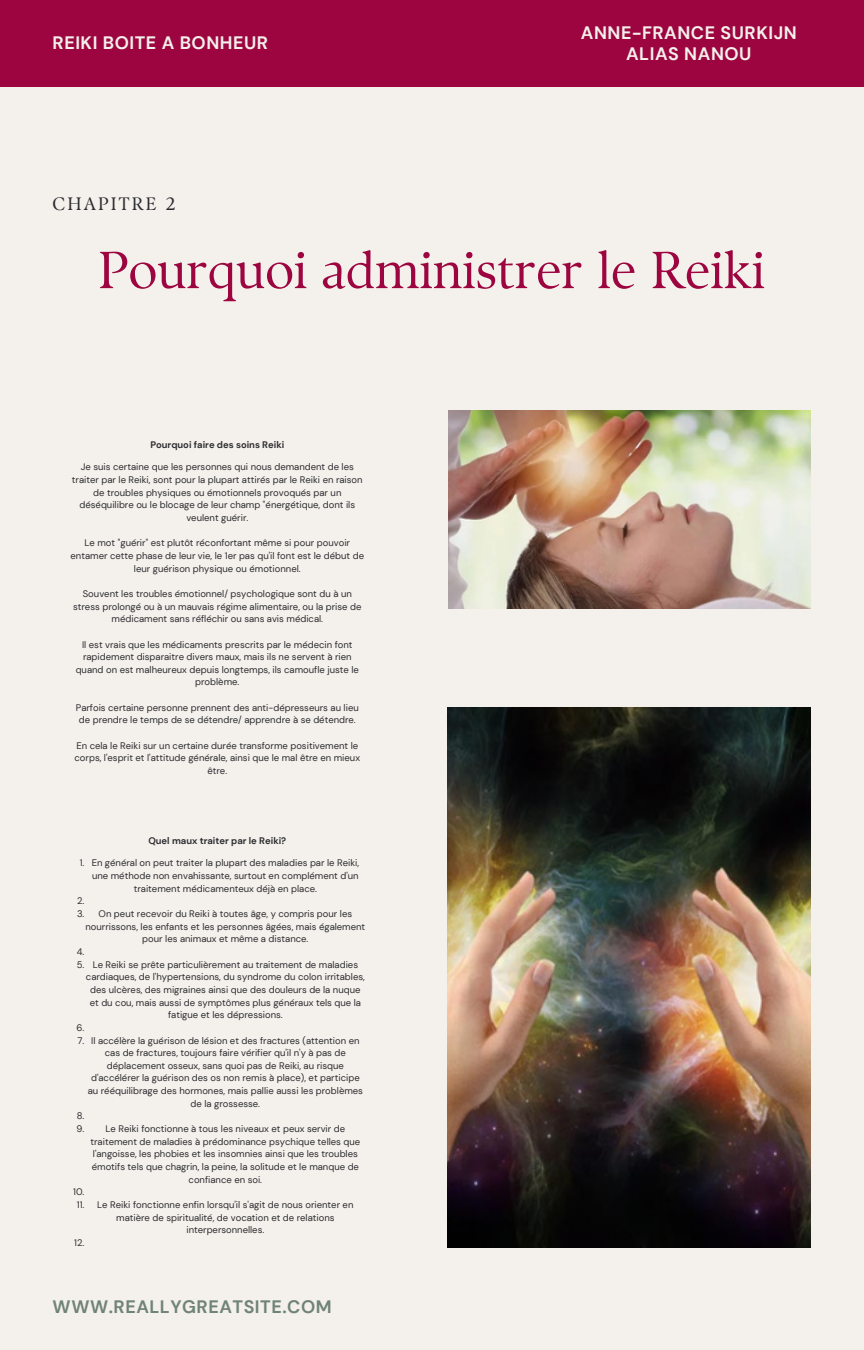
<style>
.page{position:relative;width:864px;height:1350px;background:#f4f0eb}
.page>*{position:absolute;margin:0;border:0;box-sizing:border-box;transform-origin:0 0}
.t1{font:51.98px "TY Serif D";color:#9d0540}
.t2{font:700 18px/20.9px "DM Sans";letter-spacing:.03em;color:#f4f0eb;text-align:center}
.t3{font:700 18px "DM Sans";letter-spacing:.03em;color:#6f8377}
.t4{font:18px "TY Serif D";letter-spacing:.12em;color:#2b2c30}
.t5{font:9.45px/12.6px "DM Sans";color:#2b2c30;text-align:center}
.t6{font:700 9.45px "DM Sans";color:#2b2c30}
</style>
<div class="page">
<div style="left:0;top:0;width:864px;height:86px;background:#9d0540"></div>
<img style="left:448px;top:411px;width:363px;height:197px">
<img style="left:447px;top:708px;width:363px;height:540px">
<h2 class="t2" style="left:53px;top:33px;width:217px">REIKI BOITE A BONHEUR</h2>
<h1 class="t4" style="left:53px;top:193px;width:124px">CHAPITRE 2</h1>
<h2 class="t2" style="left:581px;top:22px;width:217px">ANNE-FRANCE SURKIJN<br>ALIAS NANOU</h2>
<h3 class="t1" style="left:98px;top:239px;width:669px">Pourquoi administrer le Reiki</h3>
<h4 class="t6" style="left:150px;top:439px;width:136px">Pourquoi faire des soins Reiki</h4>
<p class="t5" style="left:72px;top:461px;width:292px">Je suis certaine que les personnes qui nous demandent de les traiter par le Reiki, sont pour la plupart attirés par le Reiki en raison de troubles physiques ou émotionnels provoqués par un déséquilibre ou le blocage de leur champ "énergétique, dont ils veulent guérir.</p>
<p class="t5" style="left:71px;top:537px;width:295px">Le mot "guérir" est plutôt réconfortant même si pour pouvoir entamer cette phase de leur vie, le 1er pas qu'il font est le début de leur guérison physique ou émotionnel.</p>
<p class="t5" style="left:73px;top:587px;width:290px">Souvent les troubles émotionnel/ psychologique sont du à un stress prolongé ou à un mauvais régime alimentaire, ou la prise de médicament sans réfléchir ou sans avis médical.</p>
<p class="t5" style="left:76px;top:638px;width:285px">Il est vrais que les médicaments prescrits par le médecin font rapidement disparaitre divers maux, mais ils ne servent à rien quand on est malheureux depuis longtemps, ils camoufle juste le problème.</p>
<p class="t5" style="left:76px;top:701px;width:284px">Parfois certaine personne prennent des anti-dépresseurs au lieu de prendre le temps de se détendre/ apprendre à se détendre.</p>
<h4 class="t5" style="left:75px;top:739px;width:287px">En cela le Reiki sur un certaine durée transforme positivement le corps, l'esprit et l'attitude générale, ainsi que le mal être en mieux être.</h4>
<p class="t5" style="left:80px;top:857px;width:6px">1.</p>
<p class="t5" style="left:77px;top:895px;width:9px">2.</p>
<p class="t6" style="left:148px;top:835px;width:139px">Quel maux traiter par le Reiki?</p>
<p class="t5" style="left:92px;top:857px;width:269px">En général on peut traiter la plupart des maladies par le Reiki, une méthode non envahissante, surtout en complément d'un traitement médicamenteux déjà en place.</p>
<p class="t5" style="left:85px;top:908px;width:281px">On peut recevoir du Reiki à toutes âge, y compris pour les nourrissons, les enfants et les personnes âgées, mais également pour les animaux et même a distance.</p>
<p class="t5" style="left:77px;top:908px;width:9px">3.</p>
<p class="t5" style="left:77px;top:945px;width:9px">4.</p>
<p class="t5" style="left:86px;top:958px;width:280px">Le Reiki se prête particulièrement au traitement de maladies cardiaques, de l'hypertensions, du syndrome du colon irritables, des ulcères, des migraines ainsi que des douleurs de la nuque et du cou, mais aussi de symptômes plus généraux tels que la fatigue et les dépressions.</p>
<p class="t5" style="left:77px;top:958px;width:9px">5.</p>
<p class="t5" style="left:77px;top:1021px;width:9px">6.</p>
<p class="t5" style="left:88px;top:1034px;width:277px">Il accélère la guérison de lésion et des fractures (attention en cas de fractures, toujours faire vérifier qu'il n'y à pas de déplacement osseux, sans quoi pas de Reiki, au risque d'accélérer la guérison des os non remis à place), et participe au rééquilibrage des hormones, mais pallie aussi les problèmes de la grossesse.</p>
<p class="t5" style="left:78px;top:1034px;width:8px">7.</p>
<p class="t5" style="left:77px;top:1110px;width:9px">8.</p>
<p class="t5" style="left:90px;top:1123px;width:271px">Le Reiki fonctionne à tous les niveaux et peux servir de traitement de maladies à prédominance psychique telles que l'angoisse, les phobies et les insomnies ainsi que les troubles émotifs tels que chagrin, la peine, la solitude et le manque de confiance en soi.</p>
<p class="t5" style="left:77px;top:1123px;width:9px">9.</p>
<p class="t5" style="left:73px;top:1186px;width:13px">10.</p>
<p class="t5" style="left:77px;top:1198px;width:9px">11.</p>
<p class="t5" style="left:74px;top:1236px;width:12px">12.</p>
<p class="t5" style="left:97px;top:1198px;width:258px">Le Reiki fonctionne enfin lorsqu'il s'agit de nous orienter en matière de spiritualité, de vocation et de relations interpersonnelles.</p>
<h2 class="t3" style="left:53px;top:1295px;width:281px">WWW.REALLYGREATSITE.COM</h2>
</div>
